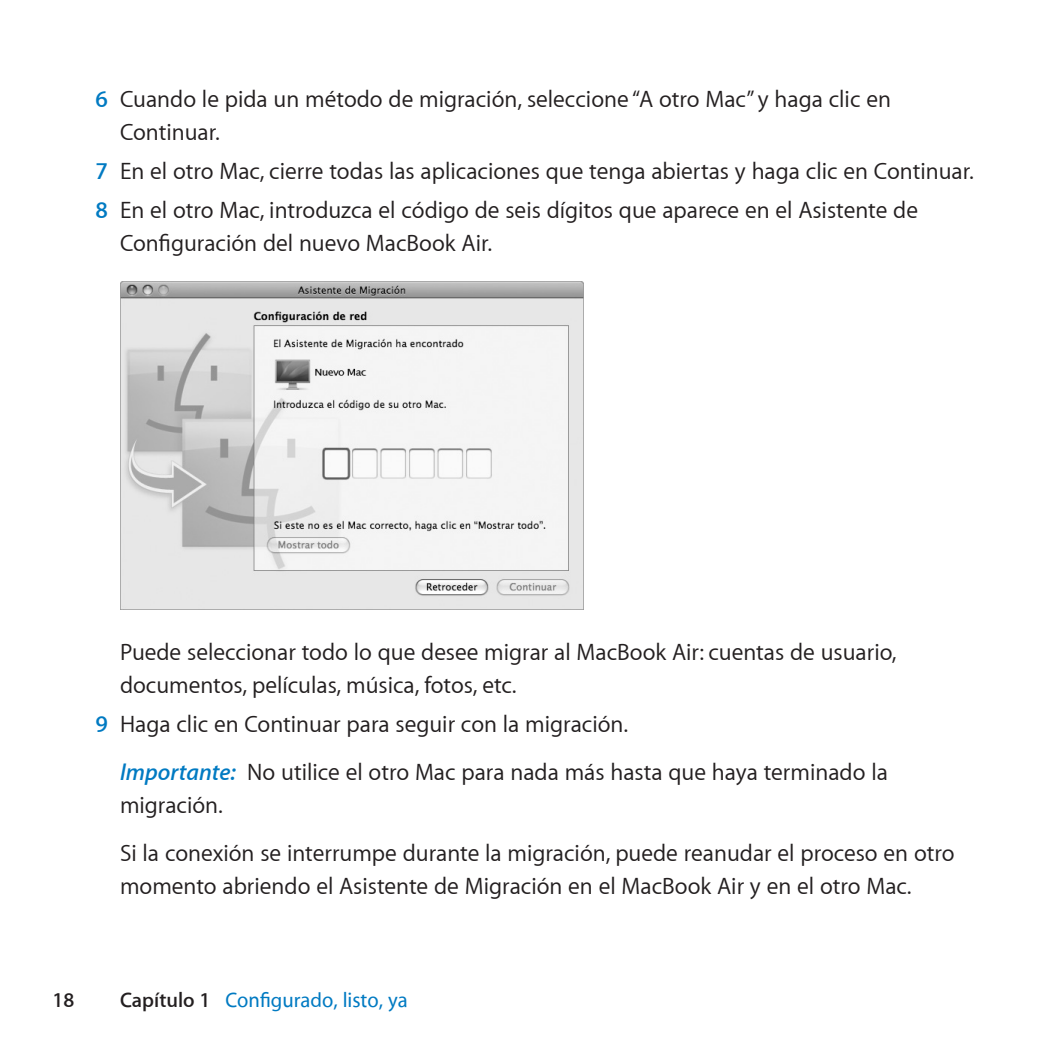
<style>
.page{position:relative;width:1063px;height:1063px;background:#fff}
.page>*{position:absolute;margin:0;border:0;box-sizing:border-box;transform-origin:0 0}
.Task-N{font:24px/33px "Myriad Set Text";color:#231f20}
.BodyRegular{font:24px/33px "Myriad Set Text";color:#231f20}
.Important{font:24px/33px "Myriad Set Text";color:#231f20}
.t1{font:500 21px "Myriad Set";color:#007ac2}
.t2{font:600 21px "Myriad Set";color:#231f20}
.s1{font-family:"Myriad Set";font-weight:600;color:#007ac2}
.s2{font-family:"Myriad Set";font-weight:600;font-style:italic;color:#007ac2}
.s3{font-weight:600;color:#231f20}
</style>
<div class="page">
<img style="left:120px;top:281px;width:463px;height:328px">
<p class="Task-N" style="left:120px;top:82px;width:772px;text-indent:-24px"><span class="s1">6</span> Cuando le pida un método de migración, seleccione “A otro Mac” y haga clic en<br>Continuar.</p>
<p class="Task-N" style="left:96px;top:154px;width:880px"><span class="s1">7</span> En el otro Mac, cierre todas las aplicaciones que tenga abiertas y haga clic en Continuar.</p>
<p class="Task-N" style="left:120px;top:193px;width:800px;text-indent:-24px"><span class="s1">8</span> En el otro Mac, introduzca el código de seis dígitos que aparece en el Asistente de<br>Configuración del nuevo MacBook Air.</p>
<p class="BodyRegular" style="left:120px;top:635px;width:778px">Puede seleccionar todo lo que desee migrar al MacBook Air: cuentas de usuario, documentos, películas, música, fotos, etc.</p>
<p class="Task-N" style="left:96px;top:707px;width:534px"><span class="s1">9</span> Haga clic en Continuar para seguir con la migración.</p>
<p class="Important" style="left:120px;top:755px;width:769px"><span class="s2">Importante:</span> No utilice el otro Mac para nada más hasta que haya terminado la migración.</p>
<p class="BodyRegular" style="left:120px;top:836px;width:836px">Si la conexión se interrumpe durante la migración, puede reanudar el proceso en otro momento abriendo el Asistente de Migración en el MacBook Air y en el otro Mac.</p>
<p class="t2" style="left:53px;top:987px;width:23px">18</p>
<p class="t1" style="left:120px;top:987px;width:289px"><span class="s3">Capítulo 1</span> Configurado, listo, ya</p>
</div>
